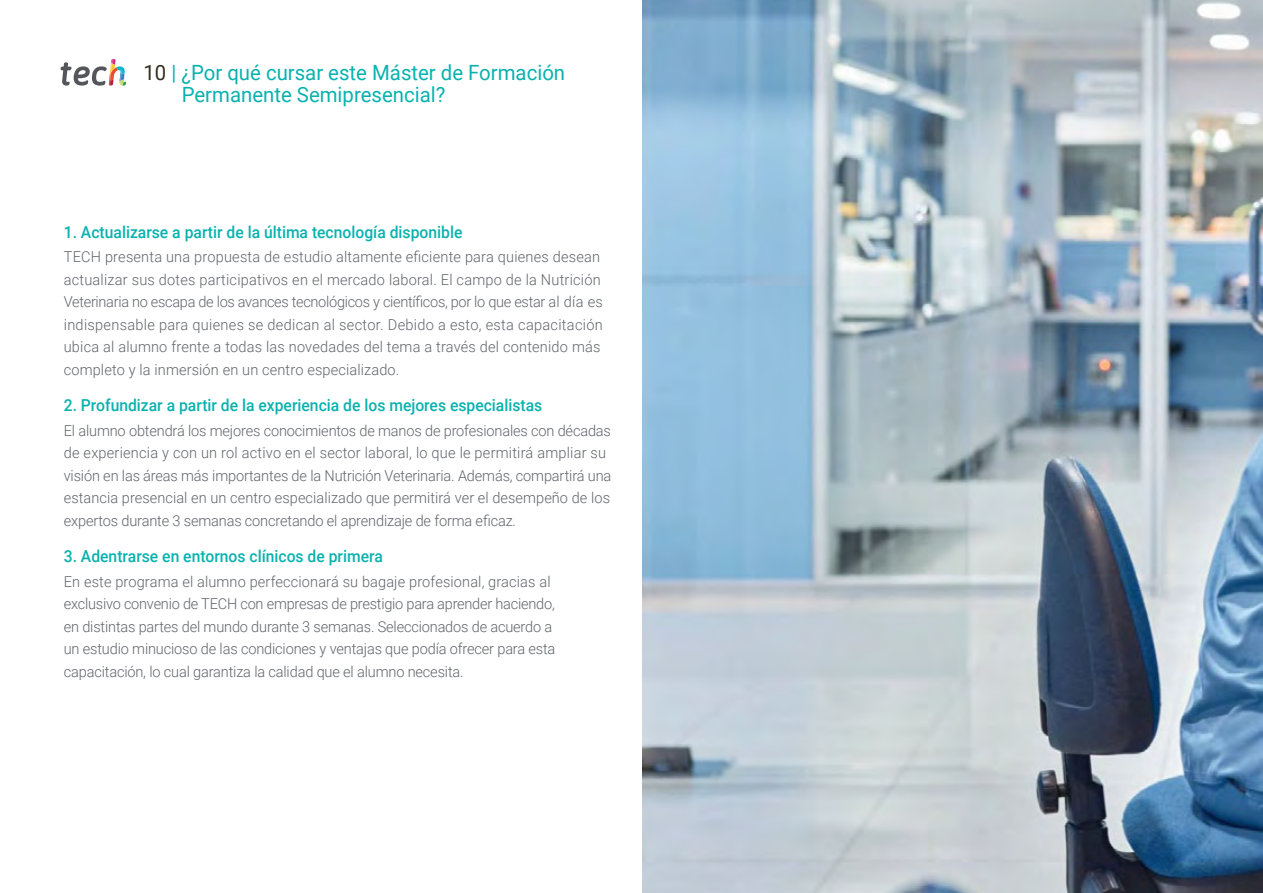
<style>
.page{position:relative;width:1263px;height:893px;background:#fff}
.page>*{position:absolute;margin:0;border:0;box-sizing:border-box;transform-origin:0 0}
.t1{font:21px/22.5px "Roboto";color:#09b2af}
.t2{font:500 16.5px "Roboto";color:#09b2af;scale:.95 1}
.t3{font:300 15px/22.5px "Roboto";letter-spacing:-.01em;color:#61646a}
.t4{font:300 15px/22.5px "Roboto";letter-spacing:.015em;color:#61646a}
.s1{color:#312e20}
</style>
<div class="page">
<svg style="left:61px;top:59px;width:65px;height:27px"></svg>
<img style="left:642px;top:0;width:621px;height:893px">
<h1 class="t1" style="left:182px;top:60px;width:385px;text-indent:-38px"><span class="s1">10</span> | ¿Por qué cursar este Máster de Formación<br>Permanente Semipresencial?</h1>
<p class="t2" style="left:64px;top:220px;width:421px">1. Actualizarse a partir de la última tecnología disponible</p>
<p class="t4" style="left:64px;top:245px;width:541px">TECH presenta una propuesta de estudio altamente eficiente para quienes desean actualizar sus dotes participativos en el mercado laboral. El campo de la Nutrición Veterinaria no escapa de los avances tecnológicos y científicos, por lo que estar al día es indispensable para quienes se dedican al sector. Debido a esto, esta capacitación ubica al alumno frente a todas las novedades del tema a través del contenido más completo y la inmersión en un centro especializado.</p>
<p class="t2" style="left:64px;top:394px;width:505px">2. Profundizar a partir de la experiencia de los mejores especialistas</p>
<p class="t3" style="left:64px;top:419px;width:549px">El alumno obtendrá los mejores conocimientos de manos de profesionales con décadas de experiencia y con un rol activo en el sector laboral, lo que le permitirá ampliar su visión en las áreas más importantes de la Nutrición Veterinaria. Además, compartirá una estancia presencial en un centro especializado que permitirá ver el desempeño de los expertos durante 3 semanas concretando el aprendizaje de forma eficaz.</p>
<p class="t2" style="left:64px;top:545px;width:337px">3. Adentrarse en entornos clínicos de primera</p>
<p class="t3" style="left:64px;top:569px;width:493px">En este programa el alumno perfeccionará su bagaje profesional, gracias al exclusivo convenio de TECH con empresas de prestigio para aprender haciendo, en distintas partes del mundo durante 3 semanas. Seleccionados de acuerdo a un estudio minucioso de las condiciones y ventajas que podía ofrecer para esta capacitación, lo cual garantiza la calidad que el alumno necesita.</p>
</div>
